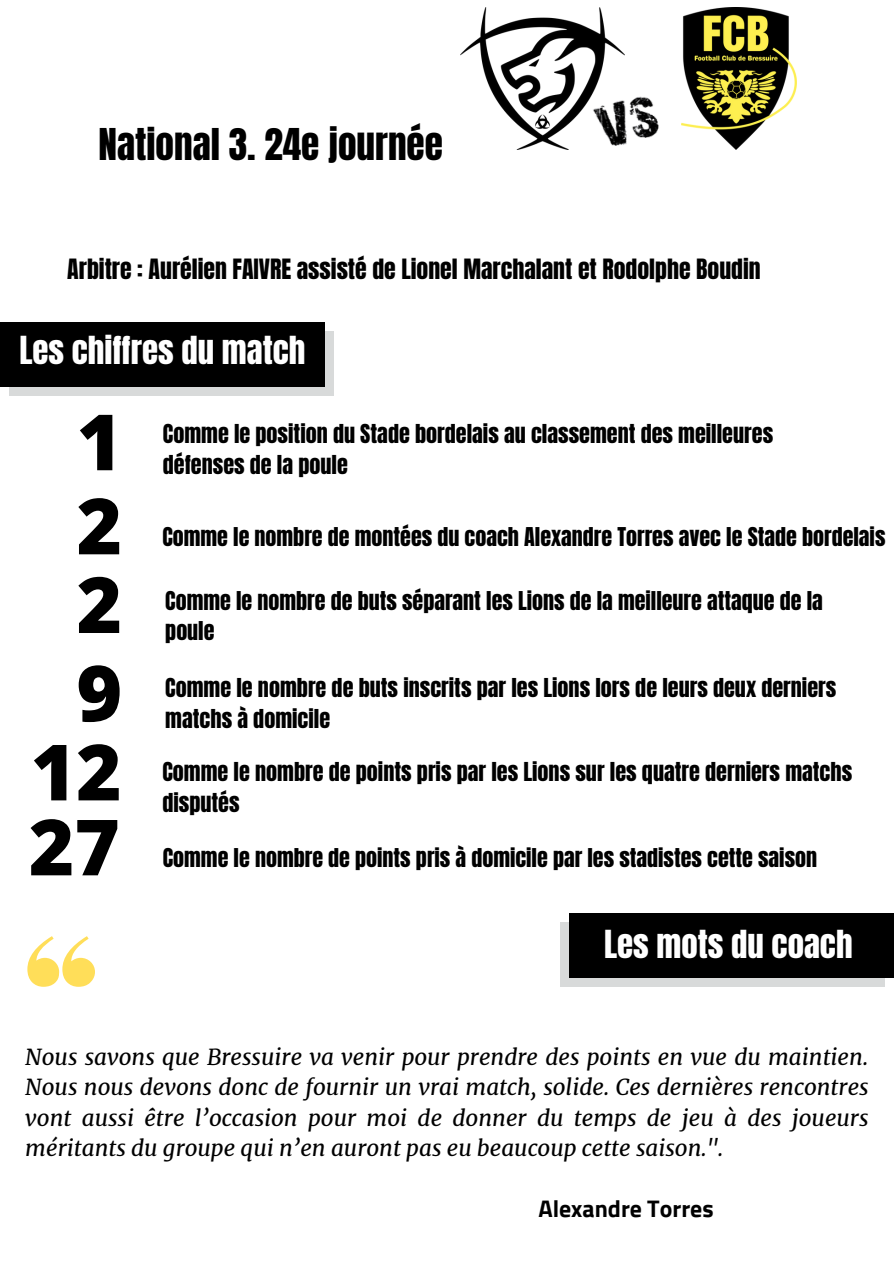
<style>
.page{position:relative;width:894px;height:1264px;background:#fff}
.page>*{position:absolute;margin:0;border:0;box-sizing:border-box;transform-origin:0 0}
.t1{font:800 77.55px "Open Sans";color:#000}
.t2{font:37.35px "Anton";color:#000}
.t3{font:32.85px "Anton";color:#fff}
.t4{font:700 23.85px "Cairo";color:#000}
.t5{font:23.7px "Anton";color:#000}
.t6{font:italic 22.2px/30.5px "Merriweather";color:#000;text-align:justify}
.t7{font:22.2px/30.9px "Anton";color:#000}
.t8{font:22.05px/30.5px "Anton";color:#000}
</style>
<div class="page">
<img style="left:460px;top:8px;width:164px;height:141px">
<img style="left:552px;top:95px;width:107px;height:54px">
<svg style="left:27px;top:936px;width:68px;height:50px"></svg>
<div style="left:9px;top:331px;width:325px;height:64px;background:#d8dada"></div>
<div style="left:0;top:322px;width:324px;height:64px;background:#000"></div>
<div style="left:560px;top:922px;width:324px;height:64px;background:#d8dada"></div>
<div style="left:569px;top:913px;width:324px;height:64px;background:#000"></div>
<img style="left:681px;top:8px;width:115px;height:141px">
<p class="t2" style="left:98px;top:117px;width:346px">National 3. 24e journée</p>
<p class="t5" style="left:67px;top:252px;width:694px">Arbitre : Aurélien FAIVRE assisté de Lionel Marchalant et Rodolphe Boudin</p>
<p class="t3" style="left:19px;top:326px;width:287px">Les chiffres du match</p>
<p class="t1" style="left:77px;top:387px;width:47px">1</p>
<p class="t1" style="left:77px;top:471px;width:47px">2</p>
<p class="t1" style="left:77px;top:550px;width:47px">2</p>
<p class="t1" style="left:77px;top:638px;width:47px">9</p>
<p class="t1" style="left:31px;top:717px;width:92px">12</p>
<p class="t1" style="left:29px;top:792px;width:92px">27</p>
<p class="t7" style="left:163px;top:418px;width:611px">Comme le position du Stade bordelais au classement des meilleures défenses de la poule</p>
<p class="t8" style="left:162px;top:521px;width:724px">Comme le nombre de montées du coach Alexandre Torres avec le Stade bordelais</p>
<p class="t8" style="left:165px;top:585px;width:659px">Comme le nombre de buts séparant les Lions de la meilleure attaque de la poule</p>
<p class="t7" style="left:165px;top:672px;width:672px">Comme le nombre de buts inscrits par les Lions lors de leurs deux derniers matchs à domicile</p>
<p class="t7" style="left:162px;top:757px;width:691px">Comme le nombre de points pris par les Lions sur les quatre derniers matchs disputés</p>
<p class="t8" style="left:163px;top:842px;width:655px">Comme le nombre de points pris à domicile par les stadistes cette saison</p>
<p class="t3" style="left:604px;top:920px;width:250px">Les mots du coach</p>
<p class="t6" style="left:25px;top:1041px;width:844px">Nous savons que Bressuire va venir pour prendre des points en vue du maintien.<br>Nous nous devons donc de fournir un vrai match, solide. Ces dernières rencontres vont aussi être l’occasion pour moi de donner du temps de jeu à des joueurs méritants du groupe qui n’en auront pas eu beaucoup cette saison.".</p>
<p class="t4" style="left:538px;top:1194px;width:177px">Alexandre Torres</p>
</div>
